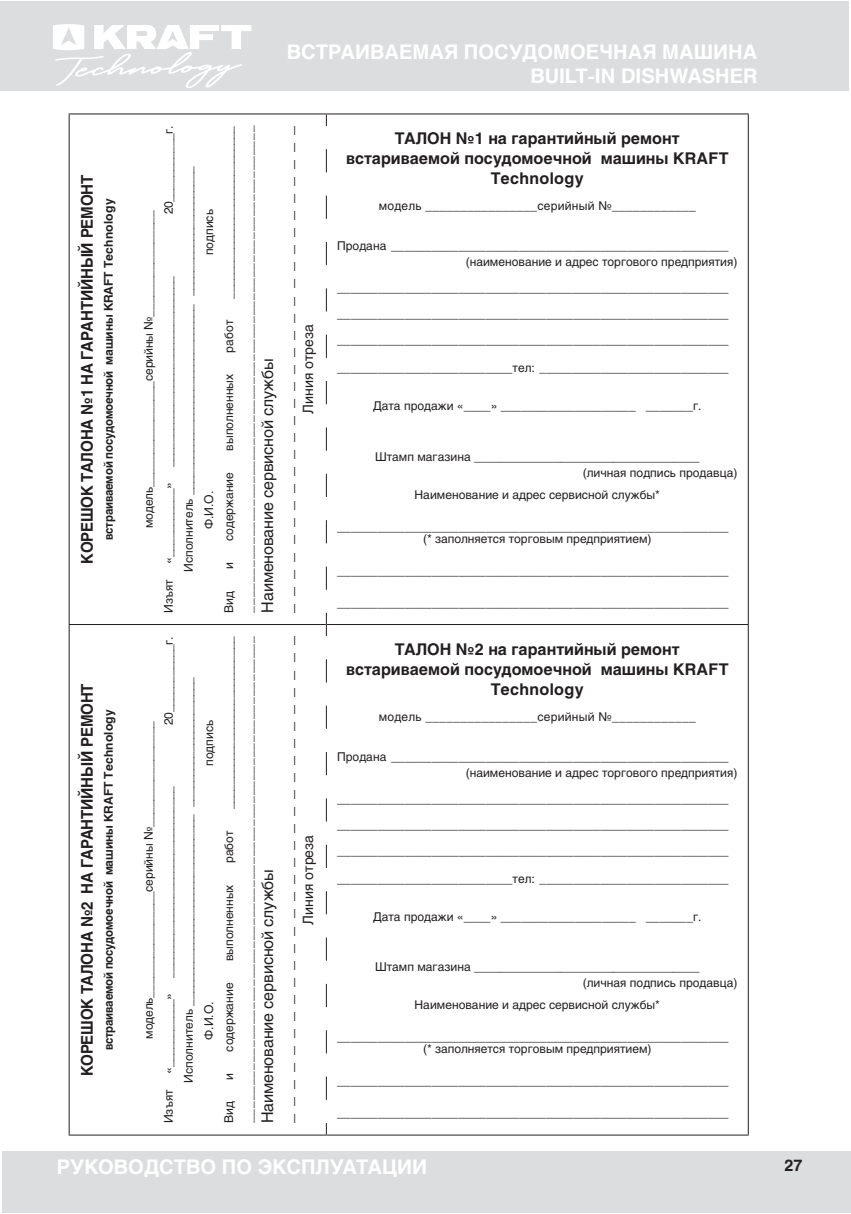
<style>
.page{position:relative;width:851px;height:1214px;background:#fff}
.page>*{position:absolute;margin:0;border:0;box-sizing:border-box;transform-origin:0 0}
.t1{font:700 20px/24px "Helios";color:#fff;text-align:right}
.t2{font:700 16px/20px "Helios C";color:#231f20;text-align:center}
.t3{font:16px/20px "Helios C";letter-spacing:-.01em;color:#231f20}
.t4{font:700 16px "Helios C";color:#231f20;scale:.94 1}
.t5{font:700 16px "Helios";color:#231f20}
.t6{font:14px "Helios C";color:#231f20}
.t7{font:12px/16px "Helios C";color:#231f20}
.t8{font:700 12px "Helios C";letter-spacing:-.015em;color:#231f20;scale:.94 1}
.t9{font:12px "Helios C";letter-spacing:.02em;color:#231f20}
</style>
<div class="page">
<div style="left:2px;top:1151px;width:848px;height:61px;background:#dcddde"></div>
<div style="left:0;top:1px;width:848px;height:89px;background:#dcddde"></div>
<svg style="left:53px;top:24px;width:198px;height:64px"></svg>
<hr style="left:69px;top:113px;width:257px;height:1px;background:#231f20">
<hr style="left:326px;top:113px;width:422px;height:1px;background:#231f20">
<hr style="left:69px;top:624px;width:257px;height:1px;background:#231f20">
<hr style="left:327px;top:624px;width:421px;height:1px;background:#231f20">
<hr style="left:69px;top:1134px;width:257px;height:1px;background:#231f20">
<hr style="left:326px;top:1134px;width:422px;height:1px;background:#231f20">
<hr style="left:69px;top:114px;width:1px;height:510px;background:#231f20">
<hr style="left:69px;top:625px;width:1px;height:509px;background:#231f20">
<hr style="left:747px;top:114px;width:1px;height:510px;background:#231f20">
<hr style="left:747px;top:625px;width:1px;height:509px;background:#231f20">
<svg style="left:326px;top:149px;width:1px;height:440px"></svg>
<svg style="left:326px;top:114px;width:1px;height:12px"></svg>
<svg style="left:326px;top:659px;width:1px;height:440px"></svg>
<svg style="left:326px;top:613px;width:1px;height:23px"></svg>
<h1 class="t1" style="left:287px;top:39px;width:472px">ВСТРАИВАЕМАЯ ПОСУДОМОЕЧНАЯ МАШИНА<br>BUILT-IN DISHWASHER</h1>
<h2 class="t4" style="left:78px;top:563px;width:415px;rotate:-90deg">КОРЕШОК ТАЛОНА №1 НА ГАРАНТИЙНЫЙ РЕМОНТ</h2>
<h2 class="t4" style="left:78px;top:1076px;width:419px;rotate:-90deg">КОРЕШОК ТАЛОНА №2 НА ГАРАНТИЙНЫЙ РЕМОНТ</h2>
<p class="t8" style="left:102px;top:540px;width:364px;rotate:-90deg">встраиваемой посудомоечной машины KRAFT Technology</p>
<p class="t7" style="left:140px;top:528px;width:319px;rotate:-90deg">модель________________серийны №________________</p>
<p class="t7" style="left:160px;top:214px;width:90px;rotate:-90deg">20___________г.</p>
<p class="t7" style="left:160px;top:467px;width:193px;rotate:-90deg">_______________________________</p>
<p class="t7" style="left:160px;top:563px;width:83px;rotate:-90deg">«___________»</p>
<p class="t7" style="left:160px;top:612px;width:35px;rotate:-90deg">Изъят</p>
<p class="t8" style="left:102px;top:1050px;width:364px;rotate:-90deg">встраиваемой посудомоечной машины KRAFT Technology</p>
<p class="t7" style="left:140px;top:1038px;width:319px;rotate:-90deg">модель________________серийны №________________</p>
<p class="t7" style="left:160px;top:724px;width:90px;rotate:-90deg">20___________г.</p>
<p class="t7" style="left:160px;top:977px;width:193px;rotate:-90deg">_______________________________</p>
<p class="t7" style="left:160px;top:1073px;width:83px;rotate:-90deg">«___________»</p>
<p class="t7" style="left:160px;top:1123px;width:35px;rotate:-90deg">Изъят</p>
<p class="t7" style="left:180px;top:572px;width:407px;rotate:-90deg">Исполнитель _______________________________ _____________________</p>
<p class="t7" style="left:180px;top:1082px;width:407px;rotate:-90deg">Исполнитель _______________________________ _____________________</p>
<p class="t7" style="left:200px;top:255px;width:48px;rotate:-90deg">подпись</p>
<p class="t7" style="left:200px;top:529px;width:40px;rotate:-90deg">Ф.И.О.</p>
<p class="t7" style="left:200px;top:765px;width:48px;rotate:-90deg">подпись</p>
<p class="t7" style="left:200px;top:1039px;width:40px;rotate:-90deg">Ф.И.О.</p>
<p class="t7" style="left:219px;top:612px;width:488px;line-height:20px;text-align:right;rotate:-90deg">____________________________ ________________________________________________________________</p>
<h2 class="t3" style="left:257px;top:612px;width:488px;rotate:-90deg">Наименование сервисной службы _____________________________</h2>
<p class="t7" style="left:221px;top:352px;width:34px;rotate:-90deg">работ</p>
<p class="t6" style="left:300px;top:414px;width:91px;rotate:-90deg">Линия отреза</p>
<p class="t7" style="left:221px;top:450px;width:78px;rotate:-90deg">выполненных</p>
<p class="t7" style="left:221px;top:541px;width:70px;rotate:-90deg">содержание</p>
<p class="t7" style="left:221px;top:569px;width:8px;rotate:-90deg">и</p>
<p class="t7" style="left:221px;top:612px;width:23px;rotate:-90deg">Вид</p>
<p class="t7" style="left:219px;top:1123px;width:488px;line-height:20px;text-align:right;rotate:-90deg">____________________________ ________________________________________________________________</p>
<h2 class="t3" style="left:257px;top:1123px;width:488px;rotate:-90deg">Наименование сервисной службы _____________________________</h2>
<p class="t7" style="left:221px;top:863px;width:34px;rotate:-90deg">работ</p>
<p class="t6" style="left:300px;top:924px;width:91px;rotate:-90deg">Линия отреза</p>
<p class="t7" style="left:221px;top:961px;width:78px;rotate:-90deg">выполненных</p>
<p class="t7" style="left:221px;top:1051px;width:70px;rotate:-90deg">содержание</p>
<p class="t7" style="left:221px;top:1079px;width:8px;rotate:-90deg">и</p>
<p class="t7" style="left:221px;top:1123px;width:23px;rotate:-90deg">Вид</p>
<h2 class="t2" style="left:346px;top:129px;width:384px">ТАЛОН №1 на гарантийный ремонт встариваемой посудомоечной машины KRAFT<br>Technology</h2>
<p class="t9" style="left:379px;top:199px;width:318px">модель ________________серийный №____________</p>
<p class="t7" style="left:465px;top:238px;width:273px;text-indent:-128px">Продана __________________________________________________ (наименование и адрес торгового предприятия)</p>
<p class="t7" style="left:337px;top:275px;width:393px;line-height:26px;text-align:justify">__________________________________________________________ __________________________________________________________ __________________________________________________________</p>
<p class="t7" style="left:337px;top:360px;width:393px">__________________________тел: ____________________________</p>
<p class="t7" style="left:373px;top:398px;width:330px">Дата продажи «____» ____________________ _______г.</p>
<p class="t7" style="left:582px;top:448px;width:156px;text-indent:-207px">Штамп магазина __________________________________ (личная подпись продавца)</p>
<p class="t7" style="left:414px;top:486px;width:247px">Наименование и адрес сервисной службы*</p>
<p class="t7" style="left:423px;top:520px;width:307px;line-height:12px;text-indent:-86px">__________________________________________________________ (* заполняется торговым предприятием)</p>
<p class="t7" style="left:337px;top:562px;width:393px">__________________________________________________________</p>
<p class="t7" style="left:337px;top:594px;width:393px">__________________________________________________________</p>
<h2 class="t2" style="left:346px;top:639px;width:384px">ТАЛОН №2 на гарантийный ремонт встариваемой посудомоечной машины KRAFT<br>Technology</h2>
<p class="t9" style="left:379px;top:709px;width:318px">модель ________________серийный №____________</p>
<p class="t7" style="left:465px;top:748px;width:273px;text-indent:-128px">Продана __________________________________________________ (наименование и адрес торгового предприятия)</p>
<p class="t7" style="left:337px;top:785px;width:393px;line-height:26px;text-align:justify">__________________________________________________________ __________________________________________________________ __________________________________________________________</p>
<p class="t7" style="left:337px;top:870px;width:393px">__________________________тел: ____________________________</p>
<p class="t7" style="left:373px;top:908px;width:330px">Дата продажи «____» ____________________ _______г.</p>
<p class="t7" style="left:582px;top:958px;width:156px;text-indent:-207px">Штамп магазина __________________________________ (личная подпись продавца)</p>
<p class="t7" style="left:414px;top:996px;width:247px">Наименование и адрес сервисной службы*</p>
<p class="t7" style="left:423px;top:1030px;width:307px;line-height:12px;text-indent:-86px">__________________________________________________________ (* заполняется торговым предприятием)</p>
<p class="t7" style="left:337px;top:1072px;width:393px">__________________________________________________________</p>
<p class="t7" style="left:337px;top:1104px;width:393px">__________________________________________________________</p>
<h1 class="t1" style="left:57px;top:1154px;width:372px">РУКОВОДСТВО ПО ЭКСПЛУАТАЦИИ</h1>
<h2 class="t5" style="left:784px;top:1155px;width:19px">27</h2>
</div>
